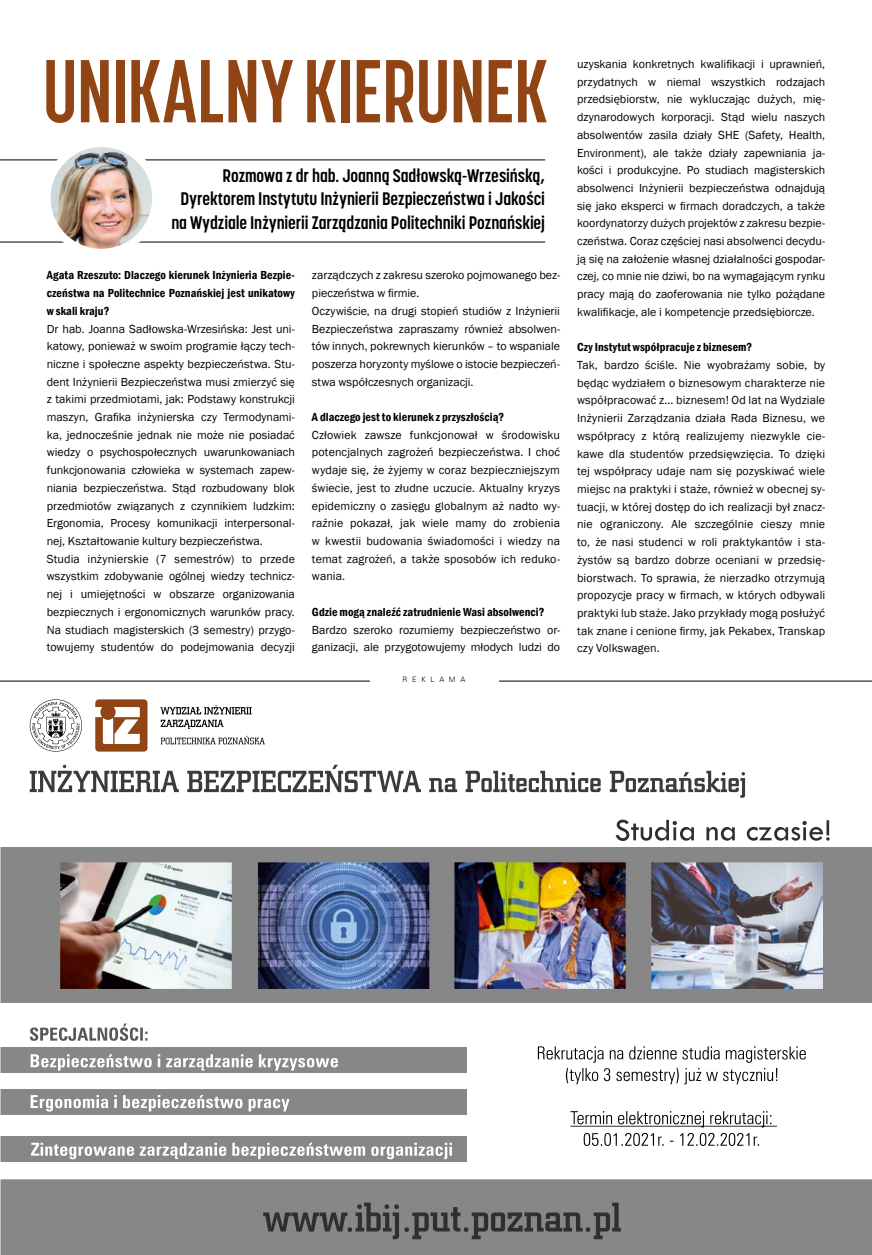
<style>
.page{position:relative;width:872px;height:1255px;background:#fff}
.page>*{position:absolute;margin:0;border:0;box-sizing:border-box;transform-origin:0 0}
.t1{font:700 88.35px "Korolev Compressed";letter-spacing:-.015em;color:#914515}
.t2{font:700 18px/23.7px "Korolev Condensed";letter-spacing:-.005em;color:#000;text-align:right}
.t3{font:12px/17.7px "Franklin Gothic";color:#000}
.t4{font:600 condensed 12px/17.7px "Franklin Gothic";letter-spacing:.005em;color:#000;text-align:justify}
.t5{font:7.5px "Zurich Lt EU";letter-spacing:.62em;color:#000}
</style>
<div class="page">
<svg style="left:0;top:1179px;width:872px;height:75px;background:#838383"></svg>
<img style="left:0;top:681px;width:872px;height:322px">
<svg style="left:0;top:1023px;width:806px;height:139px"></svg>
<hr style="left:0;top:680px;width:872px;height:1px;background:#000">
<div style="left:370px;top:676px;width:128px;height:6px;background:#fff"></div>
<hr style="left:0;top:159px;width:545px;height:1px;background:#000">
<hr style="left:0;top:242px;width:545px;height:1px;background:#000">
<img style="left:47px;top:143px;width:109px;height:109px;border-radius:55px">
<div style="left:43px;top:140px;width:117px;height:116px;border:8px solid #fff;border-radius:50%"></div>
<h1 class="t1" style="left:43px;top:42px;width:506px">UNIKALNY KIERUNEK</h1>
<h2 class="t2" style="left:171px;top:163px;width:375px">Rozmowa z dr hab. Joanną Sadłowską-Wrzesińską,<br>Dyrektorem Instytutu Inżynierii Bezpieczeństwa i Jakości na Wydziale Inżynierii Zarządzania Politechniki Poznańskiej</h2>
<p class="t4" style="left:47px;top:266px;width:250px">Agata Rzeszuto: Dlaczego kierunek Inżynieria Bezpie&shy;czeństwa na Politechnice Poznańskiej jest unikatowy w skali kraju?</p>
<p class="t3" style="left:47px;top:320px;width:250px">Dr hab. Joanna Sadłowska-Wrzesińska: Jest uni&shy;katowy, ponieważ w swoim programie łączy tech&shy;niczne i społeczne aspekty bezpieczeństwa. Stu&shy;dent Inżynierii Bezpieczeństwa musi zmierzyć się z takimi przedmiotami, jak: Podstawy konstrukcji maszyn, Grafika inżynierska czy Termodynami&shy;ka, jednocześnie jednak nie może nie posiadać wiedzy o psychospołecznych uwarunkowaniach funkcjonowania człowieka w systemach zapew&shy;niania bezpieczeństwa. Stąd rozbudowany blok przedmiotów związanych z czynnikiem ludzkim:<br>Ergonomia, Procesy komunikacji interpersonal&shy;nej, Kształtowanie kultury bezpieczeństwa.<br>Studia inżynierskie (7 semestrów) to przede wszystkim zdobywanie ogólnej wiedzy technicz&shy;nej i umiejętności w obszarze organizowania bezpiecznych i ergonomicznych warunków pracy.<br>Na studiach magisterskich (3 semestry) przygo&shy;towujemy studentów do podejmowania decyzji</p>
<p class="t3" style="left:312px;top:267px;width:250px">zarządczych z zakresu szeroko pojmowanego bez&shy;pieczeństwa w firmie.<br>Oczywiście, na drugi stopień studiów z Inżynierii Bezpieczeństwa zapraszamy również absolwen&shy;tów innych, pokrewnych kierunków – to wspaniale poszerza horyzonty myślowe o istocie bezpieczeń&shy;stwa współczesnych organizacji.</p>
<p class="t4" style="left:312px;top:408px;width:194px">A dlaczego jest to kierunek z przyszłością?</p>
<p class="t3" style="left:312px;top:426px;width:250px;text-align:justify">Człowiek zawsze funkcjonował w środowisku potencjalnych zagrożeń bezpieczeństwa. I choć wydaje się, że żyjemy w coraz bezpieczniejszym świecie, jest to złudne uczucie. Aktualny kryzys epidemiczny o zasięgu globalnym aż nadto wy&shy;raźnie pokazał, jak wiele mamy do zrobienia w kwestii budowania świadomości i wiedzy na temat zagrożeń, a także sposobów ich reduko&shy;wania.</p>
<p class="t4" style="left:312px;top:603px;width:234px">Gdzie mogą znaleźć zatrudnienie Wasi absolwenci?</p>
<p class="t3" style="left:312px;top:621px;width:250px">Bardzo szeroko rozumiemy bezpieczeństwo or&shy;ganizacji, ale przygotowujemy młodych ludzi do</p>
<p class="t5" style="left:402px;top:675px;width:64px">REKLAMA</p>
<p class="t3" style="left:577px;top:55px;width:250px;text-align:justify">uzyskania konkretnych kwalifikacji i uprawnień, przydatnych w niemal wszystkich rodzajach przedsiębiorstw, nie wykluczając dużych, mię&shy;dzynarodowych korporacji. Stąd wielu naszych absolwentów zasila działy SHE (Safety, Health, Environment), ale także działy zapewniania ja&shy;kości i produkcyjne. Po studiach magisterskich absolwenci Inżynierii bezpieczeństwa odnajdują się jako eksperci w firmach doradczych, a także koordynatorzy dużych projektów z zakresu bezpie&shy;czeństwa. Coraz częściej nasi absolwenci decydu&shy;ją się na założenie własnej działalności gospodar&shy;czej, co mnie nie dziwi, bo na wymagającym rynku pracy mają do zaoferowania nie tylko pożądane kwalifikacje, ale i kompetencje przedsiębiorcze.</p>
<p class="t4" style="left:577px;top:338px;width:177px">Czy Instytut współpracuje z biznesem?</p>
<p class="t3" style="left:577px;top:356px;width:250px;text-align:justify">Tak, bardzo ściśle. Nie wyobrażamy sobie, by będąc wydziałem o biznesowym charakterze nie współpracować z... biznesem! Od lat na Wydziale Inżynierii Zarządzania działa Rada Biznesu, we współpracy z którą realizujemy niezwykle cie&shy;kawe dla studentów przedsięwzięcia. To dzięki tej współpracy udaje nam się pozyskiwać wiele miejsc na praktyki i staże, również w obecnej sy&shy;tuacji, w której dostęp do ich realizacji był znacz&shy;nie ograniczony. Ale szczególnie cieszy mnie to, że nasi studenci w roli praktykantów i sta&shy;żystów są bardzo dobrze oceniani w przedsię&shy;biorstwach. To sprawia, że nierzadko otrzymują propozycje pracy w firmach, w których odbywali praktyki lub staże. Jako przykłady mogą posłużyć tak znane i cenione firmy, jak Pekabex, Transkap czy Volkswagen.</p>
</div>
